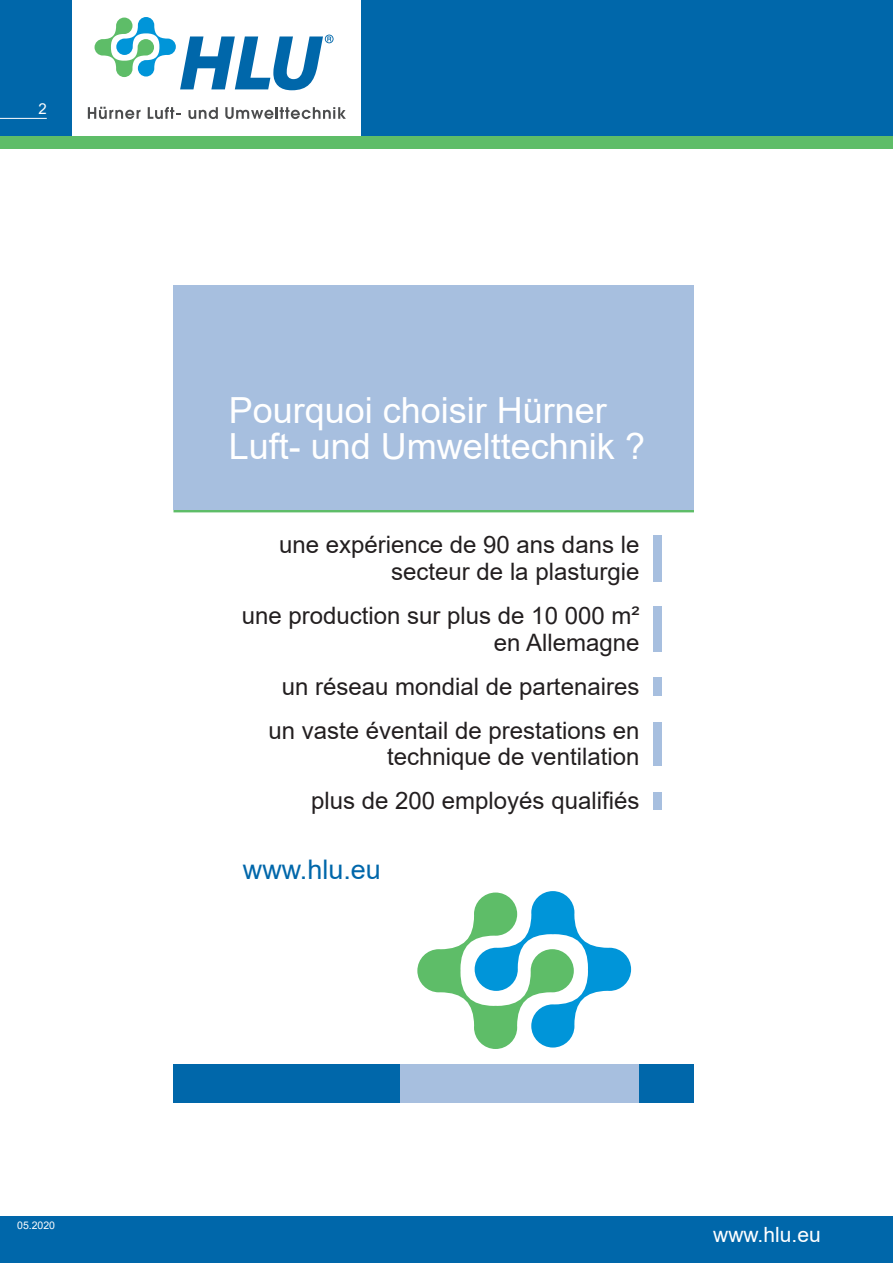
<style>
.page{position:relative;width:893px;height:1263px;background:#fff}
.page>*{position:absolute;margin:0;border:0;box-sizing:border-box;transform-origin:0 0}
.t1{font:36px/36px "Arial";color:#fff}
.t2{font:27px "Arial";color:#0067aa}
.Warum{font:24px/27px "Arial";color:#231f20;text-align:right}
.t3{font:21px "Arial";color:#fff}
.t4{font:15px "Arial";color:#fff}
.t5{font:10.5px "Arial";color:#fff}
</style>
<div class="page">
<div style="left:0;top:136px;width:893px;height:13px;background:#5ebd68"></div>
<div style="left:0;top:0;width:72px;height:136px;background:#0067aa"></div>
<hr style="left:0;top:118px;width:47px;height:1px;background:#fff">
<div style="left:0;top:1216px;width:893px;height:47px;background:#0067aa"></div>
<div style="left:361px;top:0;width:532px;height:136px;background:#0067aa"></div>
<svg style="left:88px;top:107px;width:53px;height:12px"></svg>
<svg style="left:148px;top:107px;width:33px;height:12px"></svg>
<svg style="left:188px;top:107px;width:30px;height:12px"></svg>
<svg style="left:225px;top:107px;width:121px;height:12px"></svg>
<svg style="left:95px;top:17px;width:239px;height:73px"></svg>
<hr style="left:173px;top:510px;width:521px;height:2px;background:#5ebd68">
<div style="left:653px;top:536px;width:9px;height:46px;background:#a7bfdf"></div>
<div style="left:653px;top:607px;width:9px;height:45px;background:#a7bfdf"></div>
<div style="left:653px;top:722px;width:9px;height:43px;background:#a7bfdf"></div>
<div style="left:653px;top:677px;width:9px;height:19px;background:#a7bfdf"></div>
<div style="left:653px;top:792px;width:9px;height:18px;background:#a7bfdf"></div>
<div style="left:173px;top:286px;width:521px;height:224px;background:#a7bfdf"></div>
<svg style="left:417px;top:891px;width:214px;height:158px"></svg>
<div style="left:173px;top:1064px;width:227px;height:38px;background:#0067aa"></div>
<div style="left:400px;top:1064px;width:257px;height:38px;background:#a7bfdf"></div>
<div style="left:639px;top:1064px;width:55px;height:38px;background:#0067aa"></div>
<p class="t4" style="left:38px;top:98px;width:10px">2</p>
<p class="t5" style="left:17px;top:1218px;width:39px">05.2020</p>
<p class="t1" style="left:229px;top:392px;width:418px">Pourquoi choisir Hürner<br>Luft- und Umwelttechnik ?</p>
<p class="Warum" style="left:279px;top:531px;width:362px">une expérience de 90 ans dans le secteur de la plasturgie</p>
<p class="Warum" style="left:242px;top:602px;width:399px">une production sur plus de 10 000 m² en Allemagne</p>
<p class="Warum" style="left:282px;top:673px;width:359px">un réseau mondial de partenaires</p>
<p class="Warum" style="left:268px;top:717px;width:372px;line-height:26.4px">un vaste éventail de prestations en technique de ventilation</p>
<p class="Warum" style="left:311px;top:787px;width:330px">plus de 200 employés qualifiés</p>
<p class="t2" style="left:243px;top:850px;width:140px">www.hlu.eu</p>
<p class="t3" style="left:713px;top:1220px;width:109px">www.hlu.eu</p>
</div>
